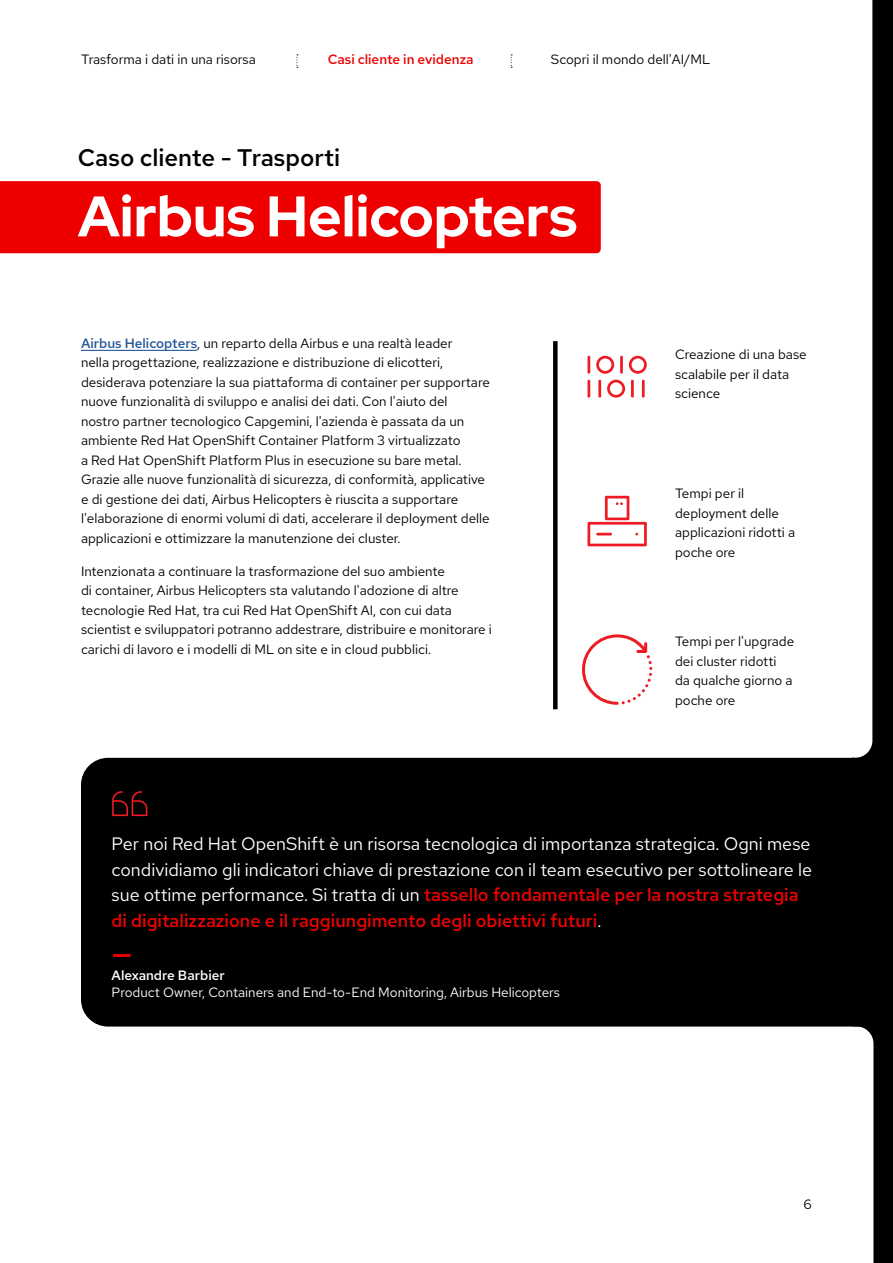
<style>
.page{position:relative;width:893px;height:1263px;background:#fff}
.page>*{position:absolute;margin:0;border:0;box-sizing:border-box;transform-origin:0 0}
.t1{font:700 57px "Red Hat Display";color:#fff}
.t2{font:500 30px "Red Hat Text";color:#e00}
.t3{font:500 24px "Red Hat Text";color:#000}
.t4{font:18px/25.5px "Red Hat Text";color:#fff}
.t5{font:13.5px/19.5px "Red Hat Text";color:#000}
.t6{font:13.5px "Red Hat Text";color:#fff}
.t7{font:500 13.5px "Red Hat Text";color:#e00}
.t8{font:500 13.5px "Red Hat Text";color:#fff}
.s1{font-weight:500;color:#27579a}
.s2{font-weight:500;color:#e00}
</style>
<div class="page">
<div style="left:0;top:181px;width:601px;height:72px;background:#e00"></div>
<hr style="left:81px;top:350px;width:116px;height:1px;background:#27579a">
<div style="left:853px;top:0;width:40px;height:758px;background:#000"></div>
<div style="left:838px;top:0;width:34px;height:758px;background:#fff"></div>
<div style="left:854px;top:1026px;width:39px;height:237px;background:#000"></div>
<div style="left:839px;top:1026px;width:34px;height:237px;background:#fff"></div>
<div style="left:81px;top:758px;width:812px;height:268px;background:#000"></div>
<svg style="left:112px;top:791px;width:35px;height:25px"></svg>
<svg style="left:596px;top:356px;width:18px;height:18px"></svg>
<svg style="left:607px;top:380px;width:18px;height:18px"></svg>
<svg style="left:629px;top:356px;width:18px;height:18px"></svg>
<hr style="left:587px;top:356px;width:3px;height:18px;background:#ed1b23">
<hr style="left:587px;top:380px;width:3px;height:18px;background:#ed1b23">
<hr style="left:598px;top:380px;width:3px;height:18px;background:#ed1b23">
<hr style="left:631px;top:380px;width:3px;height:18px;background:#ed1b23">
<hr style="left:642px;top:380px;width:3px;height:18px;background:#ed1b23">
<hr style="left:620px;top:356px;width:3px;height:18px;background:#ed1b23">
<svg style="left:587px;top:496px;width:60px;height:50px"></svg>
<svg style="left:582px;top:634px;width:70px;height:71px"></svg>
<div style="left:553px;top:341px;width:5px;height:368px;background:#000"></div>
<p class="t5" style="left:81px;top:49px;width:176px">Trasforma i dati in una risorsa</p>
<p class="t7" style="left:328px;top:50px;width:147px">Casi cliente in evidenza</p>
<p class="t5" style="left:551px;top:49px;width:161px">Scopri il mondo dell'AI/ML</p>
<h3 class="t3" style="left:78px;top:142px;width:264px">Caso cliente - Trasporti</h3>
<h1 class="t1" style="left:78px;top:179px;width:501px">Airbus Helicopters</h1>
<p class="t5" style="left:81px;top:333px;width:410px"><span class="s1">Airbus Helicopters</span>, un reparto della Airbus e una realtà leader<br>nella progettazione, realizzazione e distribuzione di elicotteri, desiderava potenziare la sua piattaforma di container per supportare nuove funzionalità di sviluppo e analisi dei dati. Con l'aiuto del<br>nostro partner tecnologico Capgemini, l'azienda è passata da un ambiente Red Hat OpenShift Container Platform 3 virtualizzato<br>a Red Hat OpenShift Platform Plus in esecuzione su bare metal.<br>Grazie alle nuove funzionalità di sicurezza, di conformità, applicative e di gestione dei dati, Airbus Helicopters è riuscita a supportare l'elaborazione di enormi volumi di dati, accelerare il deployment delle applicazioni e ottimizzare la manutenzione dei cluster.</p>
<p class="t5" style="left:81px;top:561px;width:412px">Intenzionata a continuare la trasformazione del suo ambiente<br>di container, Airbus Helicopters sta valutando l'adozione di altre tecnologie Red Hat, tra cui Red Hat OpenShift AI, con cui data scientist e sviluppatori potranno addestrare, distribuire e monitorare i carichi di lavoro e i modelli di ML on site e in cloud pubblici.</p>
<p class="t5" style="left:675px;top:344px;width:133px">Creazione di una base scalabile per il data science</p>
<p class="t5" style="left:675px;top:483px;width:122px">Tempi per il deployment delle applicazioni ridotti a poche ore</p>
<p class="t5" style="left:675px;top:631px;width:121px">Tempi per l'upgrade dei cluster ridotti da qualche giorno a poche ore</p>
<p class="t4" style="left:112px;top:831px;width:702px">Per noi Red Hat OpenShift è un risorsa tecnologica di importanza strategica. Ogni mese condividiamo gli indicatori chiave di prestazione con il team esecutivo per sottolineare le sue ottime performance. Si tratta di un <span class="s2">tassello fondamentale per la nostra strategia di digitalizzazione e il raggiungimento degli obiettivi futuri</span>.</p>
<h2 class="t2" style="left:112px;top:933px;width:22px">—</h2>
<p class="t8" style="left:112px;top:966px;width:115px">Alexandre Barbier</p>
<p class="t6" style="left:112px;top:983px;width:450px">Product Owner, Containers and End-to-End Monitoring, Airbus Helicopters</p>
<p class="t5" style="left:804px;top:1194px;width:10px">6</p>
</div>
